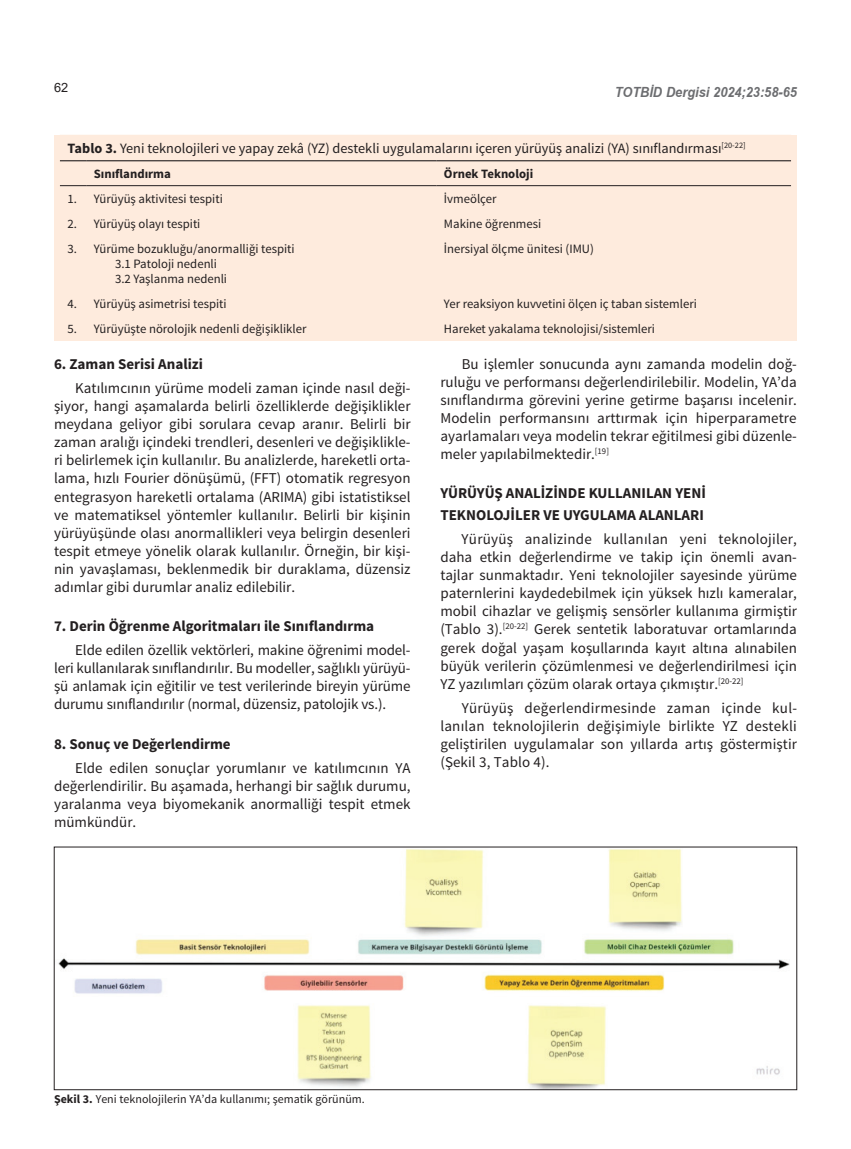
<style>
.page{position:relative;width:851px;height:1149px;background:#fff}
.page>*{position:absolute;margin:0;border:0;box-sizing:border-box;transform-origin:0 0}
.t1{font:15px/18px "Source Sans Pro";color:#231f20;text-align:justify}
.t2{font:700 15px/21.6px "Source Sans Pro";color:#231f20}
.t3{font:14.25px "Source Sans Pro";color:#231f20}
.t4{font:italic 700 14.1px "TR Arial";color:#6c6d70;scale:.91 1}
.t5{font:12.75px/15.3px "Source Sans Pro";color:#231f20}
.t6{font:700 12.75px "Source Sans Pro";color:#231f20}
.t7{font:12.75px "Arial";color:#231f20}
.t8{font:12px "Source Sans Pro";color:#231f20}
.s1{font-weight:700}
</style>
<div class="page">
<div style="left:60px;top:135px;width:730px;height:205px;background:#feebdd"></div>
<svg style="left:60px;top:160px;width:26px;height:1px"></svg>
<hr style="left:86px;top:160px;width:350px;height:1px;background:#231f20">
<hr style="left:436px;top:160px;width:354px;height:1px;background:#231f20">
<svg style="left:60px;top:185px;width:26px;height:1px"></svg>
<hr style="left:86px;top:185px;width:350px;height:1px;background:#231f20">
<hr style="left:436px;top:185px;width:354px;height:1px;background:#231f20">
<img style="left:58px;top:849px;width:732px;height:238px">
<p class="t7" style="left:54px;top:79px;width:16px">62</p>
<p class="t4" style="left:614px;top:82px;width:202px">TOTBİD Dergisi 2024;23:58-65</p>
<p class="t3" style="left:68px;top:139px;width:679px"><span class="s1">Tablo 3.</span> Yeni teknolojileri ve yapay zekâ (YZ) destekli uygulamalarını içeren yürüyüş analizi (YA) sınıflandırması<sup>[20-22]</sup></p>
<p class="t6" style="left:94px;top:165px;width:79px">Sınıflandırma</p>
<p class="t6" style="left:444px;top:165px;width:91px">Örnek Teknoloji</p>
<p class="t5" style="left:68px;top:191px;width:157px">1. Yürüyüş aktivitesi tespiti</p>
<p class="t5" style="left:444px;top:191px;width:54px">İvmeölçer</p>
<p class="t5" style="left:68px;top:216px;width:134px">2. Yürüyüş olayı tespiti</p>
<p class="t5" style="left:444px;top:216px;width:99px">Makine öğrenmesi</p>
<p class="t5" style="left:115px;top:241px;width:181px;text-indent:-47px">3. Yürüme bozukluğu/anormalliği tespiti<br>3.1 Patoloji nedenli<br>3.2 Yaşlanma nedenli</p>
<p class="t5" style="left:444px;top:241px;width:151px">İnersiyal ölçme ünitesi (IMU)</p>
<p class="t5" style="left:68px;top:296px;width:161px">4. Yürüyüş asimetrisi tespiti</p>
<p class="t5" style="left:444px;top:296px;width:254px">Yer reaksiyon kuvvetini ölçen iç taban sistemleri</p>
<p class="t5" style="left:68px;top:321px;width:240px">5. Yürüyüşte nörolojik nedenli değişiklikler</p>
<p class="t5" style="left:444px;top:321px;width:213px">Hareket yakalama teknolojisi/sistemleri</p>
<p class="t2" style="left:54px;top:353px;width:150px">6. Zaman Serisi Analizi</p>
<p class="t1" style="left:54px;top:379px;width:358px;text-indent:21px">Katılımcının yürüme modeli zaman içinde nasıl deği&shy;şiyor, hangi aşamalarda belirli özelliklerde değişiklikler meydana geliyor gibi sorulara cevap aranır. Belirli bir zaman aralığı içindeki trendleri, desenleri ve değişiklikle&shy;ri belirlemek için kullanılır. Bu analizlerde, hareketli orta&shy;lama, hızlı Fourier dönüşümü, (FFT) otomatik regresyon entegrasyon hareketli ortalama (ARIMA) gibi istatistiksel ve matematiksel yöntemler kullanılır. Belirli bir kişinin yürüyüşünde olası anormallikleri veya belirgin desenleri tespit etmeye yönelik olarak kullanılır. Örneğin, bir kişi&shy;nin yavaşlaması, beklenmedik bir duraklama, düzensiz adımlar gibi durumlar analiz edilebilir.</p>
<p class="t2" style="left:54px;top:615px;width:322px">7. Derin Öğrenme Algoritmaları ile Sınıflandırma</p>
<p class="t1" style="left:54px;top:641px;width:358px;text-indent:21px">Elde edilen özellik vektörleri, makine öğrenimi model&shy;leri kullanılarak sınıflandırılır. Bu modeller, sağlıklı yürüyü&shy;şü anlamak için eğitilir ve test verilerinde bireyin yürüme durumu sınıflandırılır (normal, düzensiz, patolojik vs.).</p>
<p class="t2" style="left:54px;top:733px;width:178px">8. Sonuç ve Değerlendirme</p>
<p class="t1" style="left:54px;top:759px;width:358px;text-indent:21px">Elde edilen sonuçlar yorumlanır ve katılımcının YA değerlendirilir. Bu aşamada, herhangi bir sağlık durumu, yaralanma veya biyomekanik anormalliği tespit etmek mümkündür.</p>
<p class="t1" style="left:440px;top:355px;width:358px;text-indent:21px">Bu işlemler sonucunda aynı zamanda modelin doğ&shy;ruluğu ve performansı değerlendirilebilir. Modelin, YA’da sınıflandırma görevini yerine getirme başarısı incelenir.<br>Modelin performansını arttırmak için hiperparametre ayarlamaları veya modelin tekrar eğitilmesi gibi düzenle&shy;meler yapılabilmektedir.<sup>[19]</sup></p>
<p class="t2" style="left:440px;top:483px;width:267px">YÜRÜYÜŞ ANALİZİNDE KULLANILAN YENİ<br>TEKNOLOJİLER VE UYGULAMA ALANLARI</p>
<p class="t1" style="left:440px;top:530px;width:358px;text-indent:21px">Yürüyüş analizinde kullanılan yeni teknolojiler, daha etkin değerlendirme ve takip için önemli avan&shy;tajlar sunmaktadır. Yeni teknolojiler sayesinde yürüme paternlerini kaydedebilmek için yüksek hızlı kameralar, mobil cihazlar ve gelişmiş sensörler kullanıma girmiştir (Tablo 3).<sup>[20-22]</sup> Gerek sentetik laboratuvar ortamlarında gerek doğal yaşam koşullarında kayıt altına alınabilen büyük verilerin çözümlenmesi ve değerlendirilmesi için YZ yazılımları çözüm olarak ortaya çıkmıştır.<sup>[20-22]</sup></p>
<p class="t1" style="left:440px;top:699px;width:358px;text-indent:21px">Yürüyüş değerlendirmesinde zaman içinde kul&shy;lanılan teknolojilerin değişimiyle birlikte YZ destekli geliştirilen uygulamalar son yıllarda artış göstermiştir (Şekil 3, Tablo 4).</p>
<p class="t8" style="left:54px;top:1091px;width:312px"><span class="s1">Şekil 3.</span> Yeni teknolojilerin YA’da kullanımı; şematik görünüm.</p>
</div>
